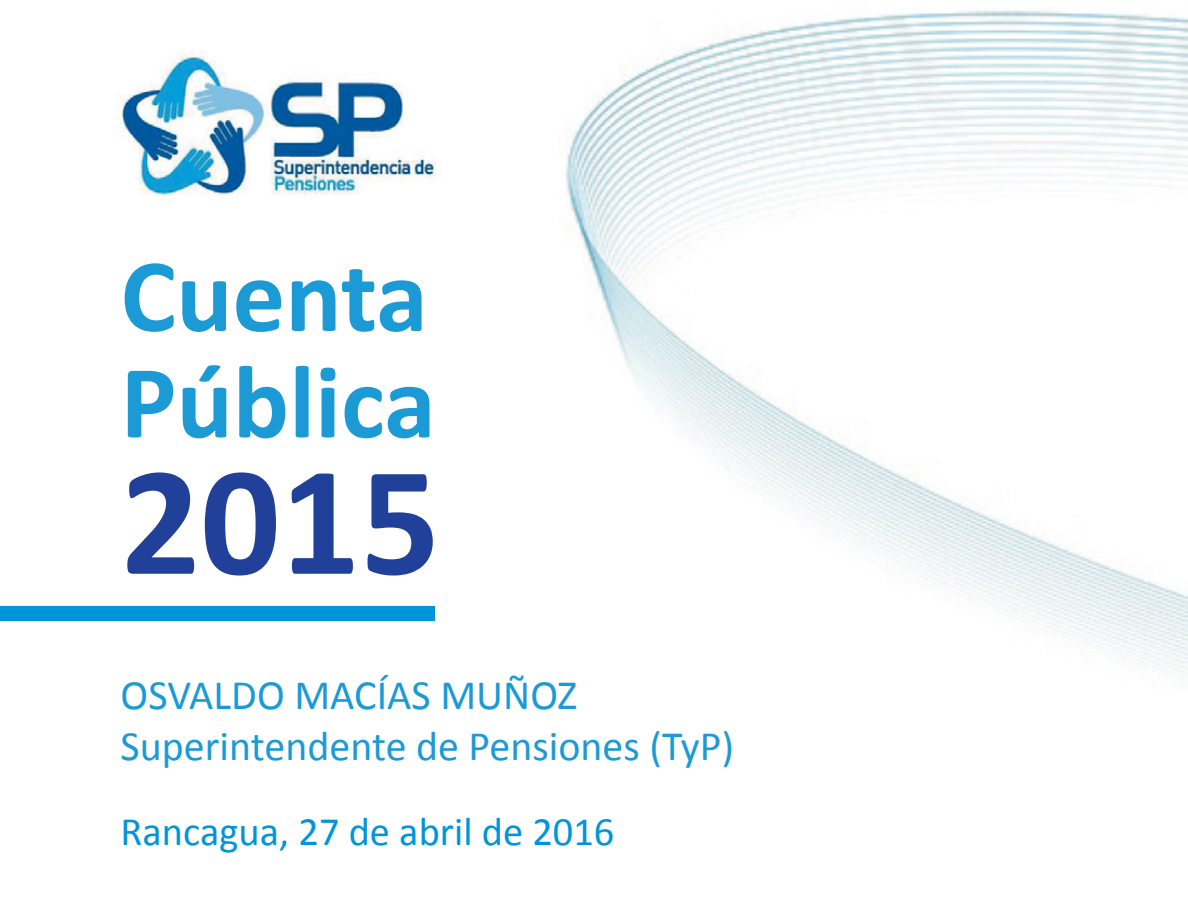
<style>
.page{position:relative;width:1188px;height:918px;background:#fff}
.page>*{position:absolute;margin:0;border:0;box-sizing:border-box;transform-origin:0 0}
.t1{font:700 157.5px "Calibri";color:#21409a}
.t2{font:700 105px/106.5px "Calibri";color:#1c9ad6}
.t3{font:42px/51px "Calibri";color:#1c9ad6}
.t4{font:40.5px "Calibri";color:#0095da}
</style>
<div class="page">
<img style="left:565px;top:10px;width:623px;height:664px">
<img style="left:118px;top:51px;width:318px;height:146px">
<div style="left:0;top:606px;width:435px;height:14px;background:#0095da"></div>
<h2 class="t2" style="left:121px;top:243px;width:317px">Cuenta<br>Pública</h2>
<h1 class="t1" style="left:121px;top:421px;width:321px">2015</h1>
<p class="t3" style="left:121px;top:670px;width:615px">OSVALDO MACÍAS MUÑOZ<br>Superintendente de Pensiones (TyP)</p>
<p class="t4" style="left:121px;top:806px;width:495px">Rancagua, 27 de abril de 2016</p>
</div>
